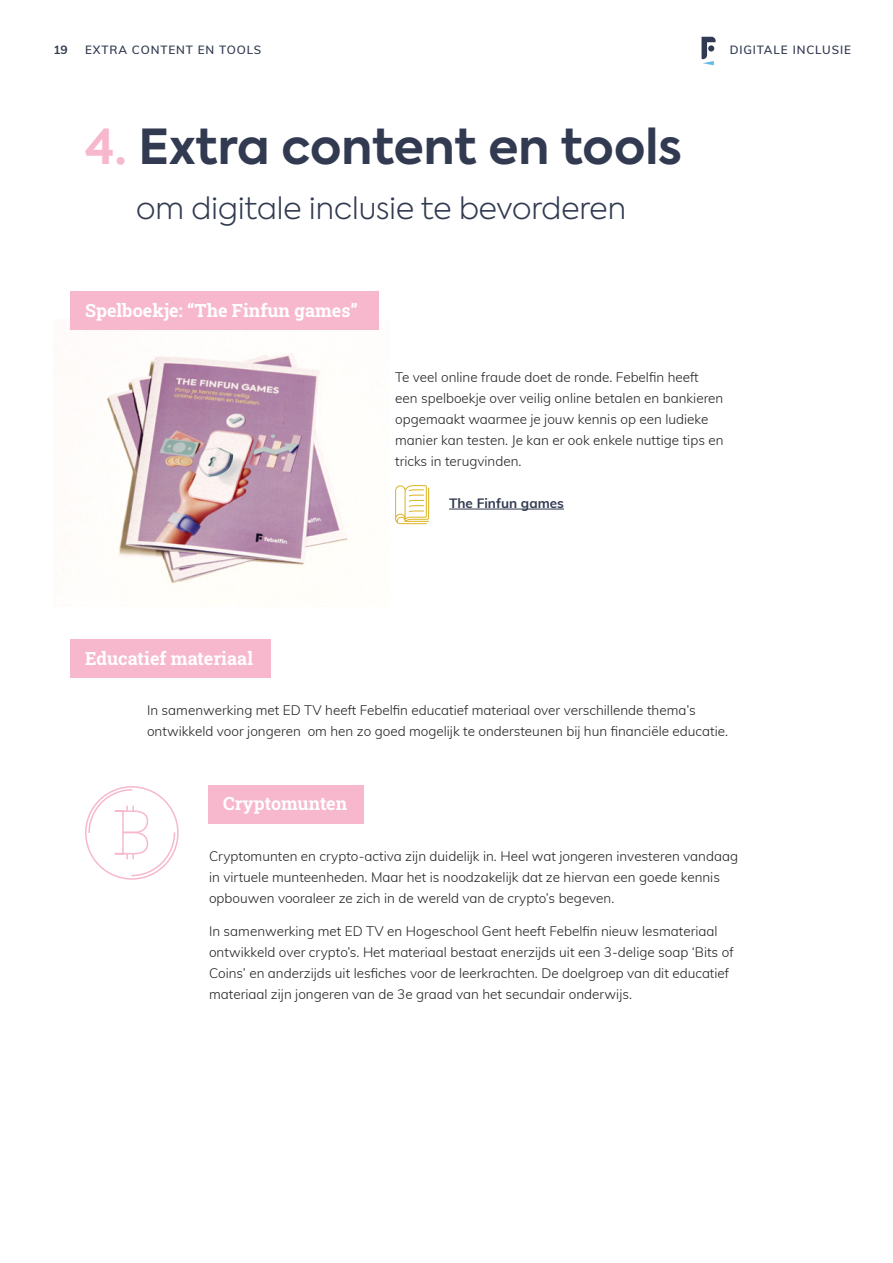
<style>
.page{position:relative;width:893px;height:1263px;background:#fff}
.page>*{position:absolute;margin:0;border:0;box-sizing:border-box;transform-origin:0 0}
.t1{font:700 48px "Axiforma";color:#313a50}
.t2{font:300 30px "Axiforma";color:#313a50}
.Body{font:700 18px "Roboto Slab";color:#fff}
.Body-2{font:300 13.5px/21px "Muli";color:#231f20}
.Body-3{font:700 13.5px "Muli";color:#313a50}
.t3{font:700 12px "Muli";color:#313a50}
.t4{font:600 11.7px "Muli";letter-spacing:.075em;color:#313a50}
.s1{color:#f7b8cd}
</style>
<div class="page">
<svg style="left:701px;top:37px;width:15px;height:28px"></svg>
<img style="left:53px;top:353px;width:295px;height:232px">
<div style="left:70px;top:292px;width:309px;height:38px;background:#f7b8cd"></div>
<hr style="left:449px;top:509px;width:115px;height:1px;background:#313a50">
<svg style="left:395px;top:485px;width:34px;height:39px"></svg>
<div style="left:208px;top:785px;width:156px;height:38px;background:#f7b8cd"></div>
<div style="left:70px;top:640px;width:201px;height:38px;background:#f7b8cd"></div>
<svg style="left:85px;top:786px;width:94px;height:94px"></svg>
<p class="t3" style="left:53px;top:41px;width:16px">19</p>
<p class="t4" style="left:730px;top:41px;width:123px">DIGITALE INCLUSIE</p>
<p class="t4" style="left:85px;top:42px;width:178px">EXTRA CONTENT EN TOOLS</p>
<p class="t1" style="left:85px;top:114px;width:598px"><span class="s1">4.</span> Extra content en tools</p>
<p class="t2" style="left:136px;top:189px;width:491px">om digitale inclusie te bevorderen</p>
<p class="Body" style="left:85px;top:298px;width:274px">Spelboekje: “The Finfun games”</p>
<p class="Body-2" style="left:395px;top:366px;width:330px">Te veel online fraude doet de ronde. Febelfin heeft een spelboekje over veilig online betalen en bankieren opgemaakt waarmee je jouw kennis op een ludieke manier kan testen. Je kan er ook enkele nuttige tips en tricks in terugvinden.</p>
<p class="Body-3" style="left:449px;top:493px;width:116px">The Finfun games</p>
<p class="Body" style="left:85px;top:646px;width:170px">Educatief materiaal</p>
<p class="Body-2" style="left:147px;top:699px;width:582px">In samenwerking met ED TV heeft Febelfin educatief materiaal over verschillende thema’s ontwikkeld voor jongeren om hen zo goed mogelijk te ondersteunen bij hun financiële educatie.</p>
<p class="Body" style="left:223px;top:791px;width:126px">Cryptomunten</p>
<p class="Body-2" style="left:209px;top:844px;width:530px">Cryptomunten en crypto-activa zijn duidelijk in. Heel wat jongeren investeren vandaag in virtuele munteenheden. Maar het is noodzakelijk dat ze hiervan een goede kennis opbouwen vooraleer ze zich in de wereld van de crypto’s begeven.</p>
<p class="Body-2" style="left:209px;top:920px;width:526px">In samenwerking met ED TV en Hogeschool Gent heeft Febelfin nieuw lesmateriaal ontwikkeld over crypto’s. Het materiaal bestaat enerzijds uit een 3-delige soap ‘Bits of Coins’ en anderzijds uit lesfiches voor de leerkrachten. De doelgroep van dit educatief materiaal zijn jongeren van de 3e graad van het secundair onderwijs.</p>
</div>
